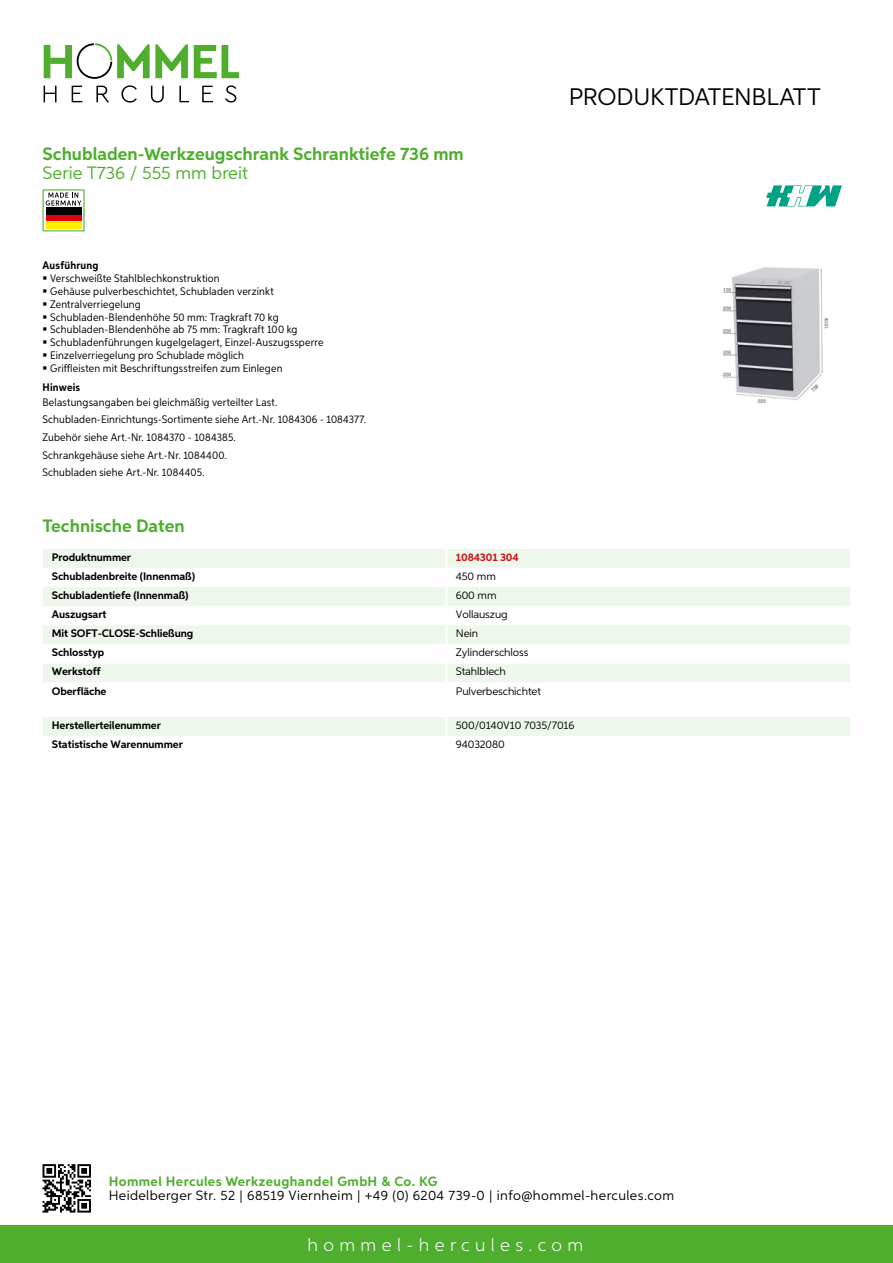
<style>
.page{position:relative;width:893px;height:1263px;background:#fff}
.page>*{position:absolute;margin:0;border:0;box-sizing:border-box;transform-origin:0 0}
.t1{font:24px "Aspira";letter-spacing:-.01em;color:#000}
.t2{font:700 18px "Aspira";color:#50ae2f}
.t3{font:18px "Aspira";color:#50ae2f}
.t4{font:300 18px "Aspira";letter-spacing:.3em;color:#fff}
.t5{font:13.5px "Aspira";letter-spacing:.03em;color:#000}
.t6{font:700 13.5px "Aspira";letter-spacing:.03em;color:#50ae2f}
.t7{font:10.95px/12.8px "Aspira Nar";letter-spacing:.015em;color:#000}
.t8{font:700 10.95px "Aspira";letter-spacing:-.01em;color:#000}
.t9{font:10.95px "Aspira";letter-spacing:-.01em;color:#000}
.t10{font:700 10.95px "Aspira Nar";letter-spacing:.02em;color:#000}
.t11{font:700 10.95px "Aspira";letter-spacing:-.01em;color:#cd1013}
</style>
<div class="page">
<div style="left:0;top:1226px;width:893px;height:37px;background:#50ae2f"></div>
<svg style="left:43px;top:1164px;width:48px;height:48px"></svg>
<svg style="left:194px;top:45px;width:45px;height:33px"></svg>
<svg style="left:44px;top:43px;width:144px;height:36px"></svg>
<svg style="left:44px;top:86px;width:13px;height:16px"></svg>
<svg style="left:72px;top:86px;width:10px;height:16px"></svg>
<svg style="left:96px;top:86px;width:13px;height:16px"></svg>
<svg style="left:121px;top:85px;width:16px;height:18px"></svg>
<svg style="left:151px;top:86px;width:13px;height:17px"></svg>
<svg style="left:179px;top:86px;width:10px;height:16px"></svg>
<svg style="left:202px;top:86px;width:11px;height:16px"></svg>
<svg style="left:225px;top:85px;width:11px;height:18px"></svg>
<div style="left:43px;top:549px;width:807px;height:19px;background:#eef7eb"></div>
<svg style="left:43px;top:587px;width:807px;height:95px;fill:#eef7eb"></svg>
<hr style="left:445px;top:549px;width:3px;height:19px;background:#fff">
<hr style="left:445px;top:587px;width:3px;height:19px;background:#fff">
<hr style="left:445px;top:606px;width:3px;height:19px;background:#fff">
<hr style="left:445px;top:625px;width:3px;height:19px;background:#fff">
<hr style="left:445px;top:644px;width:3px;height:19px;background:#fff">
<hr style="left:445px;top:663px;width:3px;height:20px;background:#fff">
<div style="left:43px;top:717px;width:807px;height:19px;background:#eef7eb"></div>
<svg style="left:43px;top:189px;width:42px;height:42px"></svg>
<div style="left:46px;top:214px;width:35px;height:7px;background:#e3000b"></div>
<div style="left:46px;top:208px;width:35px;height:7px;background:#000"></div>
<div style="left:46px;top:221px;width:35px;height:7px;background:#ffed00"></div>
<img style="left:722px;top:267px;width:107px;height:137px">
<svg style="left:766px;top:185px;width:76px;height:21px"></svg>
<h2 class="t2" style="left:43px;top:142px;width:423px">Schubladen-Werkzeugschrank Schranktiefe 736 mm</h2>
<h2 class="t3" style="left:43px;top:162px;width:207px">Serie T736 / 555 mm breit</h2>
<p class="t10" style="left:43px;top:259px;width:58px">Ausführung</p>
<p class="t7" style="left:50px;top:272px;width:275px">Verschweißte Stahlblechkonstruktion<br>Gehäuse pulverbeschichtet, Schubladen verzinkt Zentralverriegelung<br>Schubladen-Blendenhöhe 50 mm: Tragkraft 70 kg Schubladen-Blendenhöhe ab 75 mm: Tragkraft 100 kg Schubladenführungen kugelgelagert, Einzel-Auszugssperre Einzelverriegelung pro Schublade möglich<br>Griffleisten mit Beschriftungsstreifen zum Einlegen</p>
<p class="t10" style="left:43px;top:380px;width:39px">Hinweis</p>
<p class="t7" style="left:43px;top:393px;width:325px;line-height:17.5px">Belastungsangaben bei gleichmäßig verteilter Last.<br>Schubladen-Einrichtungs-Sortimente siehe Art.-Nr. 1084306 - 1084377.<br>Zubehör siehe Art.-Nr. 1084370 - 1084385.<br>Schrankgehäuse siehe Art.-Nr. 1084400.<br>Schubladen siehe Art.-Nr. 1084405.</p>
<h1 class="t1" style="left:569px;top:82px;width:253px">Produktdatenblatt</h1>
<h2 class="t2" style="left:43px;top:514px;width:144px">Technische Daten</h2>
<p class="t8" style="left:52px;top:550px;width:81px">Produktnummer</p>
<p class="t11" style="left:456px;top:550px;width:65px">1084301 304</p>
<p class="t8" style="left:52px;top:569px;width:145px">Schubladenbreite (Innenmaß)</p>
<p class="t9" style="left:456px;top:569px;width:42px">450 mm</p>
<p class="t8" style="left:52px;top:588px;width:138px">Schubladentiefe (Innenmaß)</p>
<p class="t9" style="left:456px;top:588px;width:42px">600 mm</p>
<p class="t8" style="left:52px;top:607px;width:56px">Auszugsart</p>
<p class="t9" style="left:456px;top:607px;width:53px">Vollauszug</p>
<p class="t8" style="left:52px;top:627px;width:143px">Mit SOFT-CLOSE-Schließung</p>
<p class="t9" style="left:456px;top:627px;width:24px">Nein</p>
<p class="t8" style="left:52px;top:646px;width:54px">Schlosstyp</p>
<p class="t9" style="left:456px;top:646px;width:74px">Zylinderschloss</p>
<p class="t8" style="left:52px;top:665px;width:50px">Werkstoff</p>
<p class="t9" style="left:456px;top:665px;width:51px">Stahlblech</p>
<p class="t8" style="left:52px;top:684px;width:56px">Oberfläche</p>
<p class="t9" style="left:456px;top:684px;width:87px">Pulverbeschichtet</p>
<p class="t8" style="left:52px;top:718px;width:111px">Herstellerteilenummer</p>
<p class="t9" style="left:456px;top:719px;width:120px">500/0140V10 7035/7016</p>
<p class="t8" style="left:52px;top:738px;width:132px">Statistische Warennummer</p>
<p class="t9" style="left:456px;top:738px;width:51px">94032080</p>
<p class="t6" style="left:109px;top:1172px;width:330px">Hommel Hercules Werkzeughandel GmbH &amp; Co. KG</p>
<p class="t5" style="left:109px;top:1187px;width:567px">Heidelberger Str. 52 | 68519 Viernheim | +49 (0) 6204 739-0 | info@hommel-hercules.com</p>
<h2 class="t4" style="left:307px;top:1234px;width:277px">hommel-hercules.com</h2>
</div>
